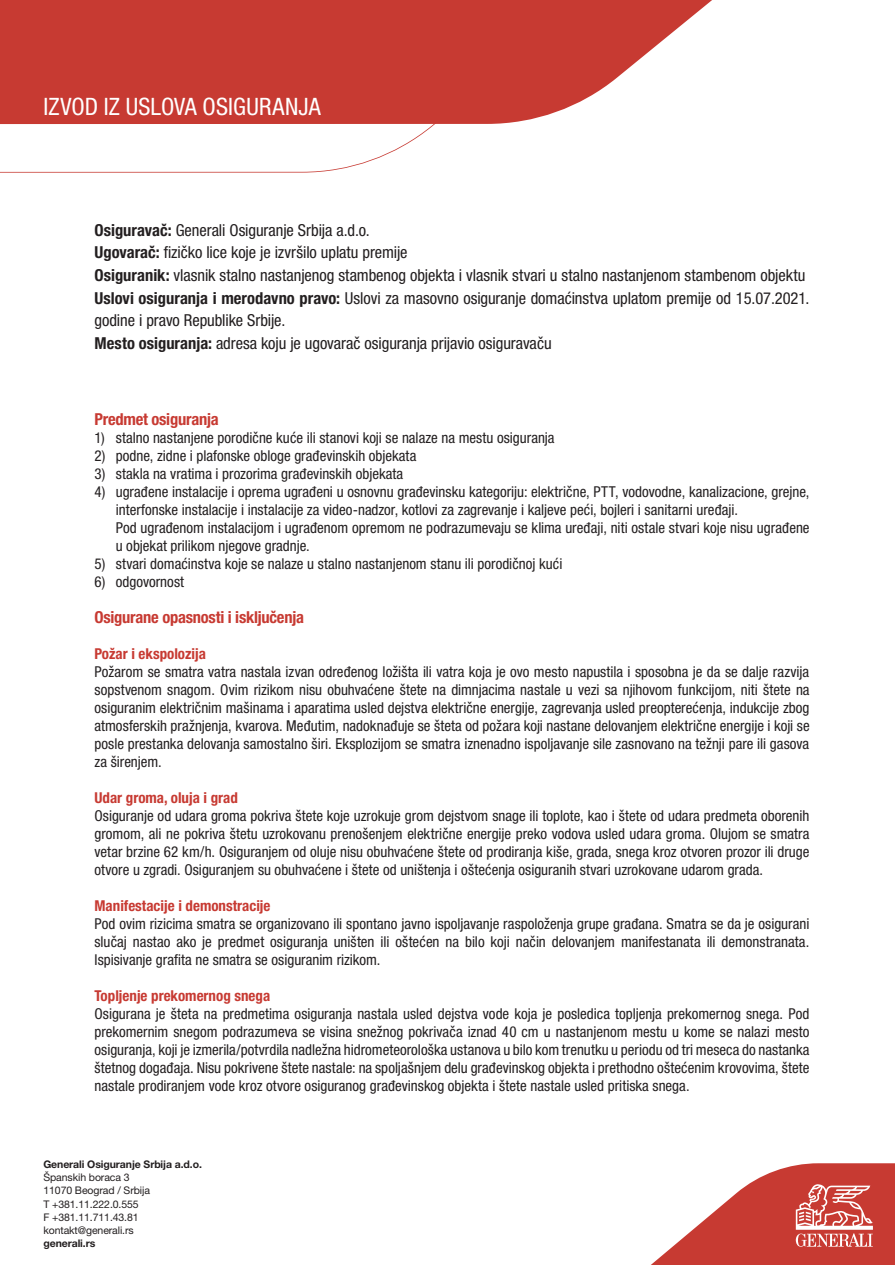
<style>
.page{position:relative;width:895px;height:1265px;background:#fff}
.page>*{position:absolute;margin:0;border:0;box-sizing:border-box;transform-origin:0 0}
.t1{font:condensed 24px "Helvetica Neue LT Pro";letter-spacing:.005em;color:#fff}
.t2{font:condensed 16.5px/22.5px "Helvetica Neue LT Pro";letter-spacing:-.005em;color:#231f20}
.t3{font:700 condensed 16.5px "Helvetica Neue LT Pro";letter-spacing:-.015em;color:#c73a32}
.t4{font:condensed 15px/18px "Helvetica Neue LT Pro";color:#231f20;text-align:justify}
.t5{font:700 condensed 15px "Helvetica Neue LT Pro";color:#c73a32}
.t6{font:10.5px/13px "Helvetica Neue LT Pro";letter-spacing:-.01em;color:#231f20}
.t7{font:700 10.5px "Helvetica Neue LT Pro";letter-spacing:-.01em;color:#231f20}
.s1{font-weight:700}
</style>
<div class="page">
<svg style="left:0;top:124px;width:435px;height:49px"></svg>
<svg style="left:0;top:0;width:712px;height:124px;background:#cd5049"></svg>
<svg style="left:651px;top:1163px;width:244px;height:102px"></svg>
<h1 class="t1" style="left:43px;top:93px;width:279px">IZVOD IZ USLOVA OSIGURANJA</h1>
<p class="t2" style="left:94px;top:219px;width:716px"><span class="s1">Osiguravač:</span> Generali Osiguranje Srbija a.d.o.<br><span class="s1">Ugovarač:</span> fizičko lice koje je izvršilo uplatu premije<br><span class="s1">Osiguranik:</span> vlasnik stalno nastanjenog stambenog objekta i vlasnik stvari u stalno nastanjenom stambenom objektu <span class="s1">Uslovi osiguranja i merodavno pravo:</span> Uslovi za masovno osiguranje domaćinstva uplatom premije od 15.07.2021. godine i pravo Republike Srbije.<br><span class="s1">Mesto osiguranja:</span> adresa koju je ugovarač osiguranja prijavio osiguravaču</p>
<p class="t3" style="left:94px;top:409px;width:126px">Predmet osiguranja</p>
<p class="t4" style="left:94px;top:428px;width:461px">1) stalno nastanjene porodične kuće ili stanovi koji se nalaze na mestu osiguranja</p>
<p class="t4" style="left:94px;top:446px;width:323px">2) podne, zidne i plafonske obloge građevinskih objekata</p>
<p class="t4" style="left:94px;top:464px;width:310px">3) stakla na vratima i prozorima građevinskih objekata</p>
<p class="t4" style="left:116px;top:482px;width:695px;text-align:left;text-indent:-21px">4) ugrađene instalacije i oprema ugrađeni u osnovnu građevinsku kategoriju: električne, PTT, vodovodne, kanalizacione, grejne, interfonske instalacije i instalacije za video-nadzor, kotlovi za zagrevanje i kaljeve peći, bojleri i sanitarni uređaji.<br>Pod ugrađenom instalacijom i ugrađenom opremom ne podrazumevaju se klima uređaji, niti ostale stvari koje nisu ugrađene u objekat prilikom njegove gradnje.</p>
<p class="t4" style="left:94px;top:554px;width:469px">5) stvari domaćinstva koje se nalaze u stalno nastanjenom stanu ili porodičnoj kući</p>
<p class="t4" style="left:94px;top:572px;width:91px">6) odgovornost</p>
<p class="t3" style="left:94px;top:607px;width:211px">Osigurane opasnosti i isključenja</p>
<p class="t5" style="left:94px;top:644px;width:113px">Požar i ekspolozija</p>
<p class="t4" style="left:94px;top:662px;width:716px">Požarom se smatra vatra nastala izvan određenog ložišta ili vatra koja je ovo mesto napustila i sposobna je da se dalje razvija sopstvenom snagom. Ovim rizikom nisu obuhvaćene štete na dimnjacima nastale u vezi sa njihovom funkcijom, niti štete na osiguranim električnim mašinama i aparatima usled dejstva električne energije, zagrevanja usled preopterećenja, indukcije zbog atmosferskih pražnjenja, kvarova. Međutim, nadoknađuje se šteta od požara koji nastane delovanjem električne energije i koji se posle prestanka delovanja samostalno širi. Eksplozijom se smatra iznenadno ispoljavanje sile zasnovano na težnji pare ili gasova za širenjem.</p>
<p class="t5" style="left:94px;top:788px;width:145px">Udar groma, oluja i grad</p>
<p class="t4" style="left:94px;top:806px;width:716px">Osiguranje od udara groma pokriva štete koje uzrokuje grom dejstvom snage ili toplote, kao i štete od udara predmeta oborenih gromom, ali ne pokriva štetu uzrokovanu prenošenjem električne energije preko vodova usled udara groma. Olujom se smatra vetar brzine 62 km/h. Osiguranjem od oluje nisu obuhvaćene štete od prodiranja kiše, grada, snega kroz otvoren prozor ili druge otvore u zgradi. Osiguranjem su obuhvaćene i štete od uništenja i oštećenja osiguranih stvari uzrokovane udarom grada.</p>
<p class="t5" style="left:94px;top:896px;width:177px">Manifestacije i demonstracije</p>
<p class="t4" style="left:94px;top:914px;width:716px">Pod ovim rizicima smatra se organizovano ili spontano javno ispoljavanje raspoloženja grupe građana. Smatra se da je osigurani slučaj nastao ako je predmet osiguranja uništen ili oštećen na bilo koji način delovanjem manifestanata ili demonstranata.<br>Ispisivanje grafita ne smatra se osiguranim rizikom.</p>
<p class="t5" style="left:94px;top:986px;width:177px">Topljenje prekomernog snega</p>
<p class="t4" style="left:94px;top:1004px;width:716px">Osigurana je šteta na predmetima osiguranja nastala usled dejstva vode koja je posledica topljenja prekomernog snega. Pod prekomernim snegom podrazumeva se visina snežnog pokrivača iznad 40 cm u nastanjenom mestu u kome se nalazi mesto osiguranja, koji je izmerila/potvrdila nadležna hidrometeorološka ustanova u bilo kom trenutku u periodu od tri meseca do nastanka štetnog događaja. Nisu pokrivene štete nastale: na spoljašnjem delu građevinskog objekta i prethodno oštećenim krovovima, štete nastale prodiranjem vode kroz otvore osiguranog građevinskog objekta i štete nastale usled pritiska snega.</p>
<p class="t7" style="left:43px;top:1158px;width:160px">Generali Osiguranje Srbija a.d.o.</p>
<p class="t6" style="left:43px;top:1171px;width:108px">Španskih boraca 3<br>11070 Beograd / Srbija<br>T +381.11.222.0.555<br>F +381.11.711.43.81 kontakt@generali.rs</p>
<p class="t7" style="left:43px;top:1236px;width:53px">generali.rs</p>
</div>
